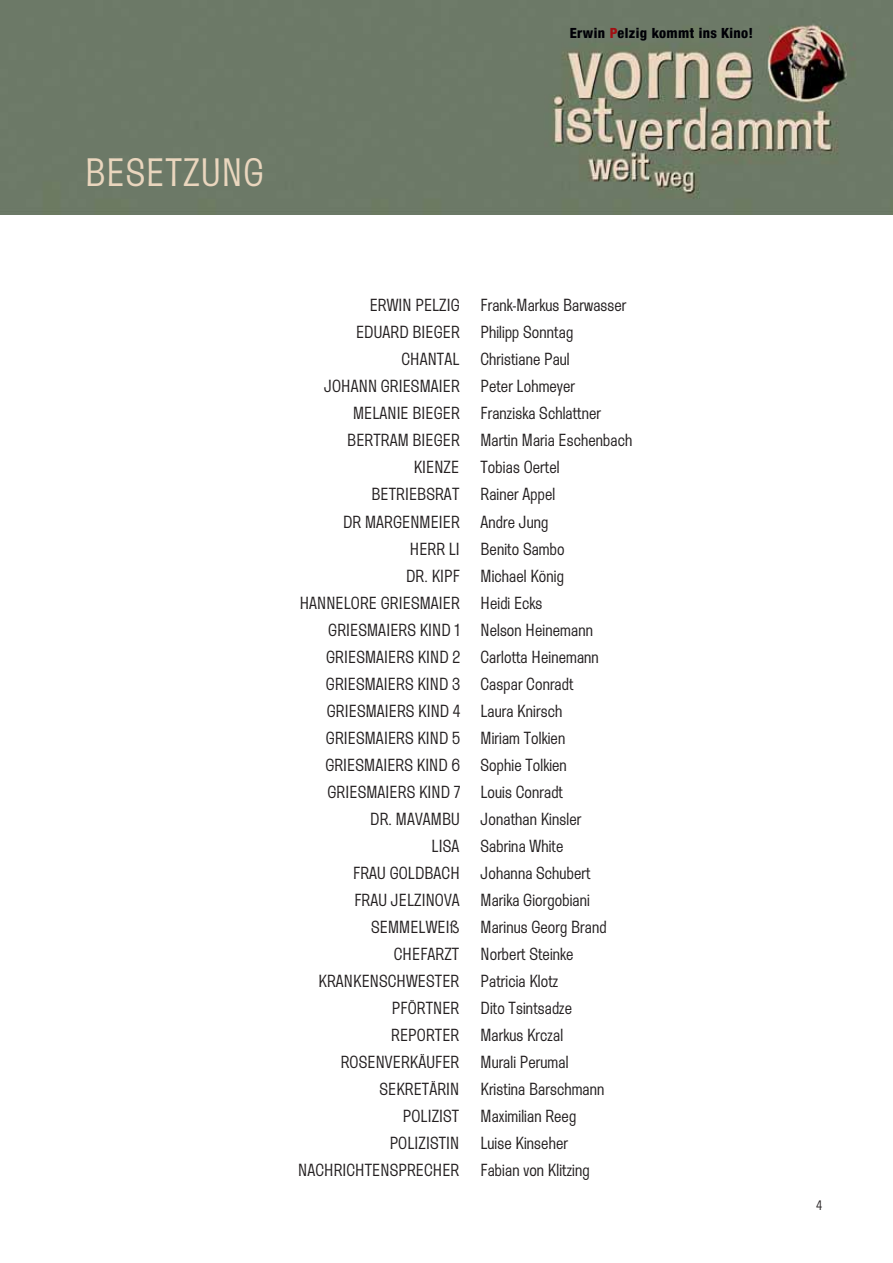
<style>
.page{position:relative;width:893px;height:1263px;background:#fff}
.page>*{position:absolute;margin:0;border:0;box-sizing:border-box;transform-origin:0 0}
.t1{font:39px "Cg Westerveldt Lt";letter-spacing:.03em;color:#ead6be}
.t2{font:17.25px "Cg Westerveldt Lt";letter-spacing:.01em;color:#231f20}
.t3{font:800 condensed 14.1px "Helvetica Neue";letter-spacing:.025em;color:#000006}
.t4{font:13.5px "Cg Westerveldt Lt";color:#231f20}
.s1{color:#a10f13}
</style>
<div class="page">
<img style="left:0;top:0;width:893px;height:215px">
<p class="t3" style="left:570px;top:28px;width:185px">Erwin <span class="s1">P</span>elzig kommt ins Kino!</p>
<h1 class="t1" style="left:85px;top:158px;width:180px">BESETZUNG</h1>
<p class="t2" style="left:370px;top:299px;width:258px">ERWIN PELZIG Frank-Markus Barwasser</p>
<p class="t2" style="left:356px;top:326px;width:219px">EDUARD BIEGER Philipp Sonntag</p>
<p class="t2" style="left:401px;top:353px;width:170px">CHANTAL Christiane Paul</p>
<p class="t2" style="left:324px;top:380px;width:252px">JOHANN GRIESMAIER Peter Lohmeyer</p>
<p class="t2" style="left:353px;top:407px;width:249px">MELANIE BIEGER Franziska Schlattner</p>
<p class="t2" style="left:347px;top:434px;width:287px">BERTRAM BIEGER Martin Maria Eschenbach</p>
<p class="t2" style="left:414px;top:461px;width:147px">KIENZE Tobias Oertel</p>
<p class="t2" style="left:371px;top:488px;width:185px">BETRIEBSRAT Rainer Appel</p>
<p class="t2" style="left:343px;top:515px;width:207px">DR MARGENMEIER Andre Jung</p>
<p class="t2" style="left:410px;top:542px;width:156px">HERR LI Benito Sambo</p>
<p class="t2" style="left:406px;top:569px;width:159px">DR. KIPF Michael König</p>
<p class="t2" style="left:300px;top:596px;width:244px">HANNELORE GRIESMAIER Heidi Ecks</p>
<p class="t2" style="left:328px;top:623px;width:266px">GRIESMAIERS KIND 1 Nelson Heinemann</p>
<p class="t2" style="left:326px;top:650px;width:274px">GRIESMAIERS KIND 2 Carlotta Heinemann</p>
<p class="t2" style="left:326px;top:677px;width:249px">GRIESMAIERS KIND 3 Caspar Conradt</p>
<p class="t2" style="left:327px;top:704px;width:237px">GRIESMAIERS KIND 4 Laura Knirsch</p>
<p class="t2" style="left:326px;top:731px;width:241px">GRIESMAIERS KIND 5 Miriam Tolkien</p>
<p class="t2" style="left:325px;top:758px;width:243px">GRIESMAIERS KIND 6 Sophie Tolkien</p>
<p class="t2" style="left:328px;top:785px;width:237px">GRIESMAIERS KIND 7 Louis Conradt</p>
<p class="t2" style="left:370px;top:812px;width:212px">DR. MAVAMBU Jonathan Kinsler</p>
<p class="t2" style="left:432px;top:839px;width:133px">LISA Sabrina White</p>
<p class="t2" style="left:353px;top:866px;width:239px">FRAU GOLDBACH Johanna Schubert</p>
<p class="t2" style="left:354px;top:893px;width:237px">FRAU JELZINOVA Marika Giorgobiani</p>
<p class="t2" style="left:371px;top:920px;width:237px">SEMMELWEIß Marinus Georg Brand</p>
<p class="t2" style="left:394px;top:947px;width:181px">CHEFARZT Norbert Steinke</p>
<p class="t2" style="left:319px;top:974px;width:241px">KRANKENSCHWESTER Patricia Klotz</p>
<p class="t2" style="left:392px;top:1001px;width:182px">PFÖRTNER Dito Tsintsadze</p>
<p class="t2" style="left:391px;top:1028px;width:173px">REPORTER Markus Krczal</p>
<p class="t2" style="left:341px;top:1055px;width:229px">ROSENVERKÄUFER Murali Perumal</p>
<p class="t2" style="left:379px;top:1082px;width:226px">SEKRETÄRIN Kristina Barschmann</p>
<p class="t2" style="left:403px;top:1109px;width:175px">POLIZIST Maximilian Reeg</p>
<p class="t2" style="left:390px;top:1136px;width:180px">POLIZISTIN Luise Kinseher</p>
<p class="t2" style="left:298px;top:1163px;width:293px">NACHRICHTENSPRECHER Fabian von Klitzing</p>
<p class="t4" style="left:816px;top:1201px;width:7px">4</p>
</div>
